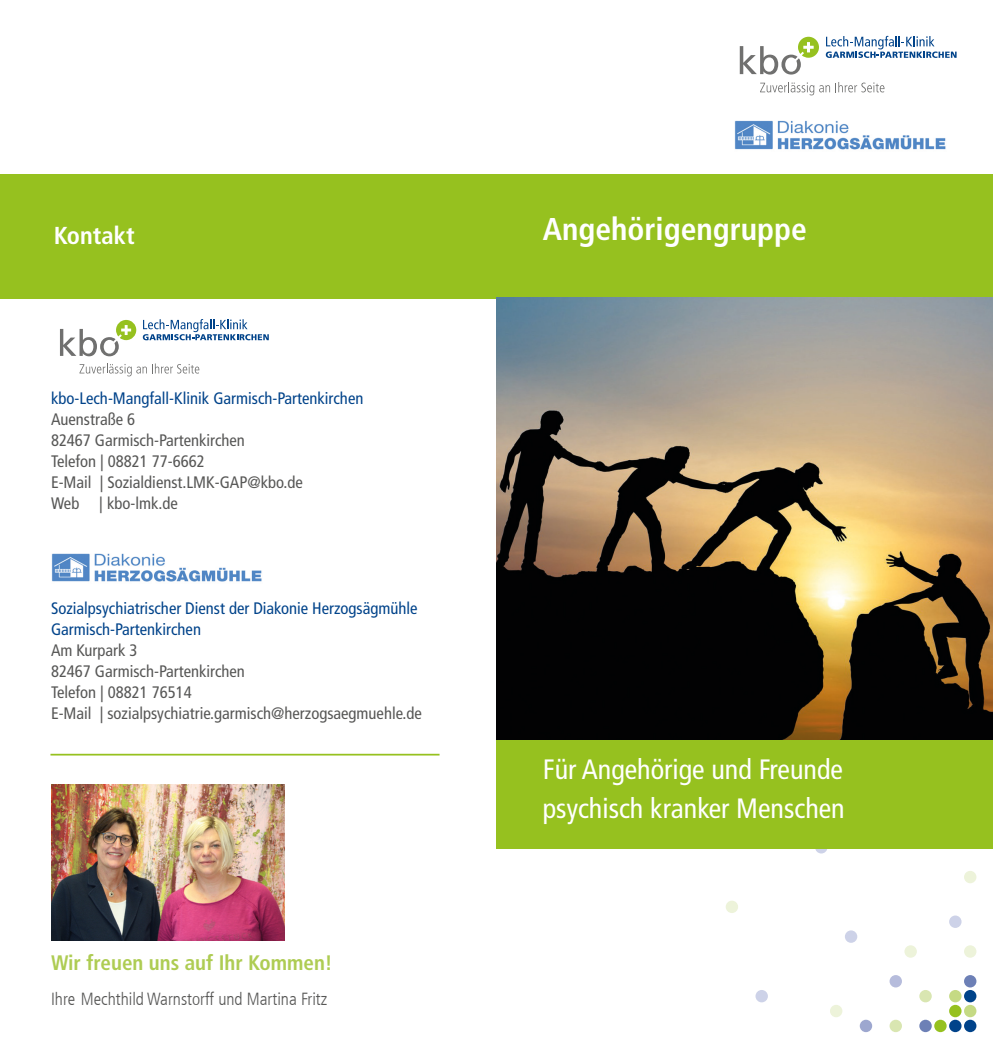
<style>
.page{position:relative;width:993px;height:1052px;background:#fff}
.page>*{position:absolute;margin:0;border:0;box-sizing:border-box;transform-origin:0 0}
.t1{font:700 condensed 31.5px "Frutiger LT Com";color:#fff}
.t2{font:condensed 28px/38.5px "Frutiger LT Com";color:#fff}
.t3{font:700 condensed 24.5px "Frutiger LT Com";color:#fff}
.t4{font:700 condensed 21px "Frutiger LT Com";color:#aecc53}
.t5{font:300 condensed 17.5px "Frutiger LT Com";color:#575756}
.t6{font:condensed 16.62px/21px "Frutiger LT Com";color:#575756}
.t7{font:condensed 16.62px/21px "Frutiger LT Com";color:#00438a}
</style>
<div class="page">
<div style="left:725px;top:900px;width:12px;height:13px;background:#edf3da;border-radius:50%"></div>
<div style="left:755px;top:990px;width:12px;height:12px;background:#cdd2e8;border-radius:50%"></div>
<svg style="left:814px;top:841px;width:13px;height:12px"></svg>
<div style="left:829px;top:1005px;width:13px;height:12px;background:#edf3da;border-radius:50%"></div>
<div style="left:844px;top:930px;width:13px;height:13px;background:#cdd2e8;border-radius:50%"></div>
<div style="left:859px;top:1019px;width:12px;height:13px;background:#9da7cf;border-radius:50%"></div>
<div style="left:889px;top:1019px;width:12px;height:13px;background:#d9e6b1;border-radius:50%"></div>
<div style="left:889px;top:975px;width:12px;height:12px;background:#b6bcdc;border-radius:50%"></div>
<div style="left:904px;top:945px;width:12px;height:12px;background:#edf3da;border-radius:50%"></div>
<div style="left:919px;top:1019px;width:12px;height:13px;background:#6d80b6;border-radius:50%"></div>
<div style="left:919px;top:990px;width:12px;height:12px;background:#d9e6b1;border-radius:50%"></div>
<svg style="left:933px;top:1019px;width:13px;height:13px"></svg>
<svg style="left:948px;top:1019px;width:13px;height:13px"></svg>
<div style="left:948px;top:1005px;width:13px;height:12px;background:#96c11f;border-radius:50%"></div>
<div style="left:948px;top:990px;width:13px;height:12px;background:#c5da84;border-radius:50%"></div>
<div style="left:948px;top:915px;width:13px;height:13px;background:#cdd2e8;border-radius:50%"></div>
<svg style="left:963px;top:1019px;width:13px;height:13px"></svg>
<div style="left:963px;top:1005px;width:13px;height:12px;background:#c5da84;border-radius:50%"></div>
<div style="left:963px;top:990px;width:13px;height:12px;background:#00438a;border-radius:50%"></div>
<div style="left:963px;top:975px;width:13px;height:12px;background:#6d80b6;border-radius:50%"></div>
<div style="left:963px;top:945px;width:13px;height:12px;background:#edf3da;border-radius:50%"></div>
<div style="left:963px;top:871px;width:13px;height:12px;background:#edf3da;border-radius:50%"></div>
<div style="left:0;top:174px;width:992px;height:125px;background:#96c11f"></div>
<div style="left:496px;top:739px;width:496px;height:109px;background:#96c11f"></div>
<svg style="left:60px;top:320px;width:76px;height:36px"></svg>
<svg style="left:143px;top:319px;width:126px;height:21px"></svg>
<svg style="left:79px;top:363px;width:120px;height:13px"></svg>
<img style="left:496px;top:298px;width:496px;height:441px">
<hr style="left:50px;top:754px;width:389px;height:1px;background:#96c11f">
<img style="left:51px;top:784px;width:233px;height:157px">
<img style="left:51px;top:553px;width:211px;height:29px">
<svg style="left:739px;top:37px;width:79px;height:38px"></svg>
<svg style="left:825px;top:36px;width:131px;height:22px"></svg>
<svg style="left:760px;top:82px;width:69px;height:13px"></svg>
<svg style="left:835px;top:82px;width:49px;height:10px"></svg>
<img style="left:734px;top:120px;width:212px;height:30px">
<h3 class="t3" style="left:54px;top:221px;width:82px">Kontakt</h3>
<p class="t7" style="left:51px;top:388px;width:314px">kbo-Lech-Mangfall-Klinik Garmisch-Partenkirchen</p>
<p class="t6" style="left:51px;top:409px;width:253px">Auenstraße 6<br>82467 Garmisch-Partenkirchen<br>Telefon | 08821 77-6662<br>E-Mail | Sozialdienst.LMK-GAP@kbo.de<br>Web | kbo-lmk.de</p>
<p class="t7" style="left:51px;top:598px;width:368px">Sozialpsychiatrischer Dienst der Diakonie Herzogsägmühle<br>Garmisch-Partenkirchen</p>
<p class="t6" style="left:51px;top:640px;width:372px">Am Kurpark 3<br>82467 Garmisch-Partenkirchen<br>Telefon | 08821 76514<br>E-Mail | sozialpsychiatrie.garmisch@herzogsaegmuehle.de</p>
<p class="t4" style="left:51px;top:950px;width:283px">Wir freuen uns auf Ihr Kommen!</p>
<p class="t5" style="left:51px;top:989px;width:278px">Ihre Mechthild Warnstorff und Martina Fritz</p>
<h1 class="t1" style="left:542px;top:211px;width:265px">Angehörigengruppe</h1>
<h2 class="t2" style="left:542px;top:750px;width:303px">Für Angehörige und Freunde psychisch kranker Menschen</h2>
</div>
